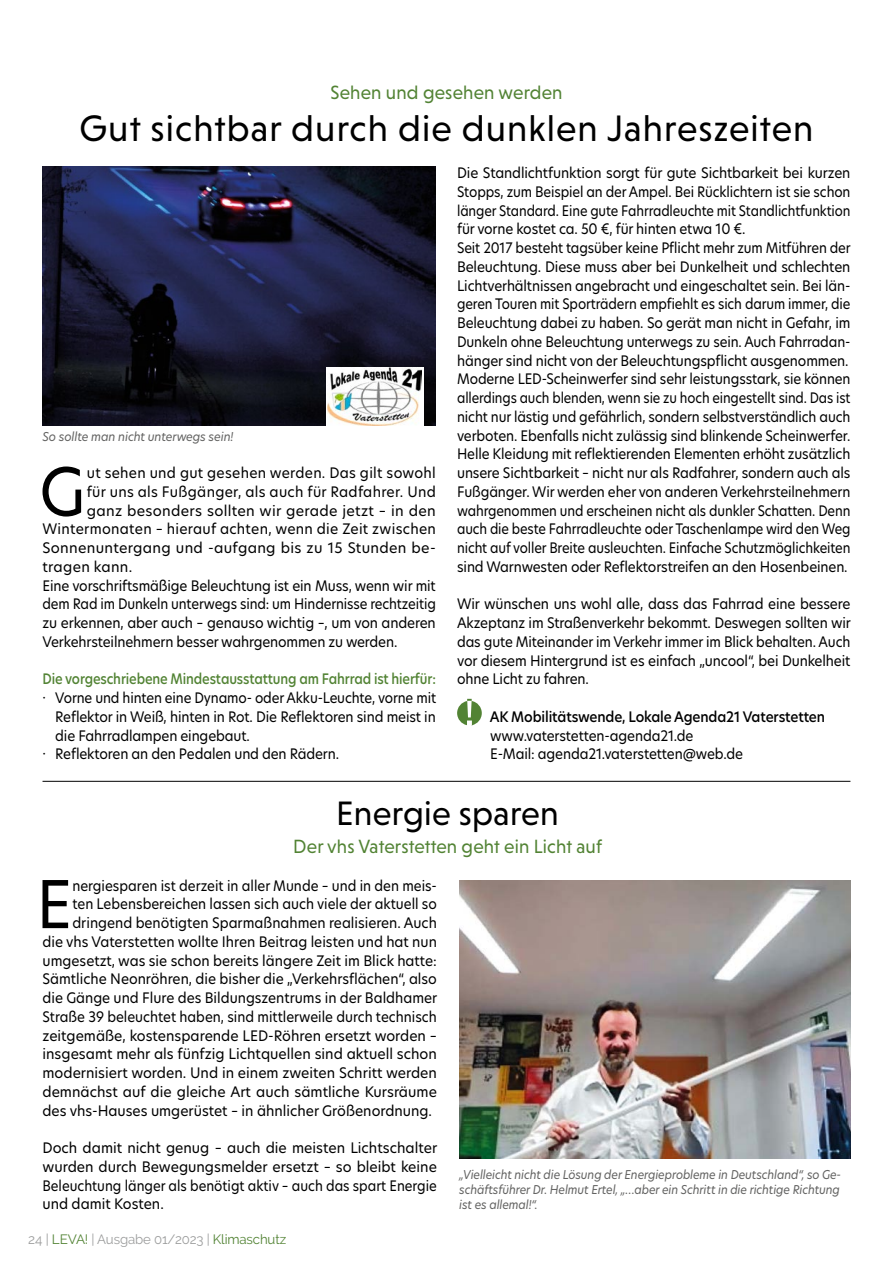
<style>
.page{position:relative;width:893px;height:1263px;background:#fff}
.page>*{position:absolute;margin:0;border:0;box-sizing:border-box;transform-origin:0 0}
.t1{font:64.65px "New Hero";color:#000}
.t2{font:37.5px "Niveau Grotesk";letter-spacing:.03em;color:#000}
.t3{font:34.5px "Niveau Grotesk";letter-spacing:.01em;color:#000}
.t4{font:19.5px "Niveau Grotesk";letter-spacing:.01em;color:#528334}
.t5{font:14.25px/18.8px "New Hero";letter-spacing:-.01em;color:#000;scale:.95 1}
.t6{font:14.25px/18.8px "New Hero";letter-spacing:-.01em;color:#000;text-align:justify}
.t7{font:14.25px/18.8px "New Hero";letter-spacing:-.01em;color:#000;scale:.94 1}
.t8{font:14.25px "New Hero";letter-spacing:.02em;color:#000}
.t9{font:14.25px "New Hero";letter-spacing:-.01em;color:#000;scale:.96 1}
.t10{font:14.25px "New Hero";letter-spacing:-.01em;color:#000;scale:.93 1}
.t11{font:500 14.25px "New Hero";letter-spacing:-.01em;color:#528334;scale:.89 1}
.t12{font:14.25px "New Hero";letter-spacing:-.01em;color:#000;scale:.91 1}
.t13{font:14.25px "New Hero";letter-spacing:-.01em;color:#000;scale:.92 1}
.t14{font:500 14.25px "New Hero";letter-spacing:-.01em;color:#000;scale:.94 1}
.t15{font:13.5px "Raleway";letter-spacing:-.01em;color:#9c9d9d}
.t16{font:italic 12px/15px "New Hero";letter-spacing:-.01em;color:#636362;text-align:justify;scale:.94 1}
.t17{font:italic 12px "New Hero";letter-spacing:-.01em;color:#636362;scale:.96 1}
.s1{color:#528334}
</style>
<div class="page">
<img style="left:459px;top:880px;width:391px;height:278px">
<svg style="left:457px;top:699px;width:25px;height:26px"></svg>
<img style="left:43px;top:166px;width:393px;height:260px">
<div style="left:326px;top:368px;width:97px;height:58px;background:#fff"></div>
<img style="left:327px;top:368px;width:95px;height:58px">
<hr style="left:43px;top:781px;width:807px;height:1px;background:#000">
<h3 class="t4" style="left:330px;top:81px;width:234px">Sehen und gesehen werden</h3>
<h2 class="t2" style="left:80px;top:107px;width:735px">Gut sichtbar durch die dunklen Jahreszeiten</h2>
<p class="t17" style="left:43px;top:428px;width:201px">So sollte man nicht unterwegs sein!</p>
<h1 class="t1" style="left:39px;top:448px;width:48px">G</h1>
<p class="t8" style="left:87px;top:463px;width:351px">ut sehen und gut gesehen werden. Das gilt sowohl</p>
<p class="t8" style="left:87px;top:482px;width:351px">für uns als Fußgänger, als auch für Radfahrer. Und</p>
<p class="t8" style="left:87px;top:501px;width:351px">ganz besonders sollten wir gerade jetzt – in den</p>
<p class="t8" style="left:43px;top:519px;width:395px">Wintermonaten – hierauf achten, wenn die Zeit zwischen</p>
<p class="t8" style="left:43px;top:538px;width:395px">Sonnenuntergang und -aufgang bis zu 15 Stunden be-</p>
<p class="t8" style="left:43px;top:557px;width:91px">tragen kann.</p>
<p class="t7" style="left:43px;top:576px;width:420px">Eine vorschriftsmäßige Beleuchtung ist ein Muss, wenn wir mit</p>
<p class="t12" style="left:43px;top:594px;width:434px">dem Rad im Dunkeln unterwegs sind: um Hindernisse rechtzeitig</p>
<p class="t5" style="left:43px;top:613px;width:415px">zu erkennen, aber auch – genauso wichtig –, um von anderen</p>
<p class="t7" style="left:43px;top:632px;width:379px">Verkehrsteilnehmern besser wahrgenommen zu werden.</p>
<p class="t11" style="left:43px;top:669px;width:443px">Die vorgeschriebene Mindestausstattung am Fahrrad ist hierfür:</p>
<p class="t13" style="left:43px;top:688px;width:429px">· Vorne und hinten eine Dynamo- oder Akku-Leuchte, vorne mit</p>
<p class="t7" style="left:55px;top:707px;width:406px">Reflektor in Weiß, hinten in Rot. Die Reflektoren sind meist in</p>
<p class="t7" style="left:55px;top:726px;width:208px">die Fahrradlampen eingebaut.</p>
<p class="t7" style="left:43px;top:744px;width:317px">· Reflektoren an den Pedalen und den Rädern.</p>
<p class="t5" style="left:457px;top:163px;width:416px">Die Standlichtfunktion sorgt für gute Sichtbarkeit bei kurzen Stopps, zum Beispiel an der Ampel. Bei Rücklichtern ist sie schon länger Standard. Eine gute Fahrradleuchte mit Standlichtfunktion für vorne kostet ca. 50 €, für hinten etwa 10 €.<br>Seit 2017 besteht tagsüber keine Pflicht mehr zum Mitführen der Beleuchtung. Diese muss aber bei Dunkelheit und schlechten Lichtverhältnissen angebracht und eingeschaltet sein. Bei län&shy;geren Touren mit Sporträdern empfiehlt es sich darum immer, die Beleuchtung dabei zu haben. So gerät man nicht in Gefahr, im Dunkeln ohne Beleuchtung unterwegs zu sein. Auch Fahrradan&shy;hänger sind nicht von der Beleuchtungspflicht ausgenommen.<br>Moderne LED-Scheinwerfer sind sehr leistungsstark, sie können allerdings auch blenden, wenn sie zu hoch eingestellt sind. Das ist nicht nur lästig und gefährlich, sondern selbstverständlich auch verboten. Ebenfalls nicht zulässig sind blinkende Scheinwerfer.<br>Helle Kleidung mit reflektierenden Elementen erhöht zusätzlich unsere Sichtbarkeit – nicht nur als Radfahrer, sondern auch als Fußgänger. Wir werden eher von anderen Verkehrsteilnehmern wahrgenommen und erscheinen nicht als dunkler Schatten. Denn auch die beste Fahrradleuchte oder Taschenlampe wird den Weg nicht auf voller Breite ausleuchten. Einfache Schutzmöglichkeiten sind Warnwesten oder Reflektorstreifen an den Hosenbeinen.</p>
<p class="t5" style="left:457px;top:594px;width:416px;text-align:justify">Wir wünschen uns wohl alle, dass das Fahrrad eine bessere Akzeptanz im Straßenverkehr bekommt. Deswegen sollten wir das gute Miteinander im Verkehr immer im Blick behalten. Auch vor diesem Hintergrund ist es einfach „uncool“, bei Dunkelheit ohne Licht zu fahren.</p>
<p class="t14" style="left:490px;top:707px;width:358px">AK Mobilitätswende, Lokale Agenda21 Vaterstetten</p>
<p class="t7" style="left:490px;top:726px;width:270px">www.vaterstetten-agenda21.de<br>E-Mail: agenda21.vaterstetten@web.de</p>
<h3 class="t3" style="left:336px;top:793px;width:224px">Energie sparen</h3>
<h3 class="t4" style="left:293px;top:835px;width:310px">Der vhs Vaterstetten geht ein Licht auf</h3>
<h1 class="t1" style="left:36px;top:860px;width:38px">E</h1>
<p class="t10" style="left:72px;top:876px;width:393px">nergiesparen ist derzeit in aller Munde – und in den meis-</p>
<p class="t10" style="left:72px;top:894px;width:393px">ten Lebensbereichen lassen sich auch viele der aktuell so</p>
<p class="t5" style="left:72px;top:913px;width:385px">dringend benötigten Sparmaßnahmen realisieren. Auch</p>
<p class="t9" style="left:43px;top:932px;width:412px">die vhs Vaterstetten wollte Ihren Beitrag leisten und hat nun</p>
<p class="t9" style="left:43px;top:951px;width:412px">umgesetzt, was sie schon bereits längere Zeit im Blick hatte:</p>
<p class="t9" style="left:43px;top:969px;width:412px">Sämtliche Neonröhren, die bisher die „Verkehrsflächen“, also</p>
<p class="t5" style="left:43px;top:988px;width:417px">die Gänge und Flure des Bildungszentrums in der Baldhamer</p>
<p class="t10" style="left:43px;top:1007px;width:426px">Straße 39 beleuchtet haben, sind mittlerweile durch technisch</p>
<p class="t6" style="left:43px;top:1026px;width:396px">zeitgemäße, kostensparende LED-Röhren ersetzt worden –</p>
<p class="t6" style="left:43px;top:1044px;width:396px">insgesamt mehr als fünfzig Lichtquellen sind aktuell schon</p>
<p class="t6" style="left:43px;top:1063px;width:396px">modernisiert worden. Und in einem zweiten Schritt werden</p>
<p class="t6" style="left:43px;top:1082px;width:396px">demnächst auf die gleiche Art auch sämtliche Kursräume</p>
<p class="t6" style="left:43px;top:1101px;width:391px">des vhs-Hauses umgerüstet – in ähnlicher Größenordnung.</p>
<p class="t6" style="left:43px;top:1138px;width:396px">Doch damit nicht genug – auch die meisten Lichtschalter wurden durch Bewegungsmelder ersetzt – so bleibt keine Beleuchtung länger als benötigt aktiv – auch das spart Energie und damit Kosten.</p>
<p class="t15" style="left:28px;top:1231px;width:259px">24 | <span class="s1">LEVA!</span> | Ausgabe 01/2023 | <span class="s1">Klimaschutz</span></p>
<p class="t16" style="left:459px;top:1167px;width:408px">„Vielleicht nicht die Lösung der Energieprobleme in Deutschland“, so Ge&shy;schäftsführer Dr. Helmut Ertel, „…aber ein Schritt in die richtige Richtung ist es allemal!“.</p>
</div>
